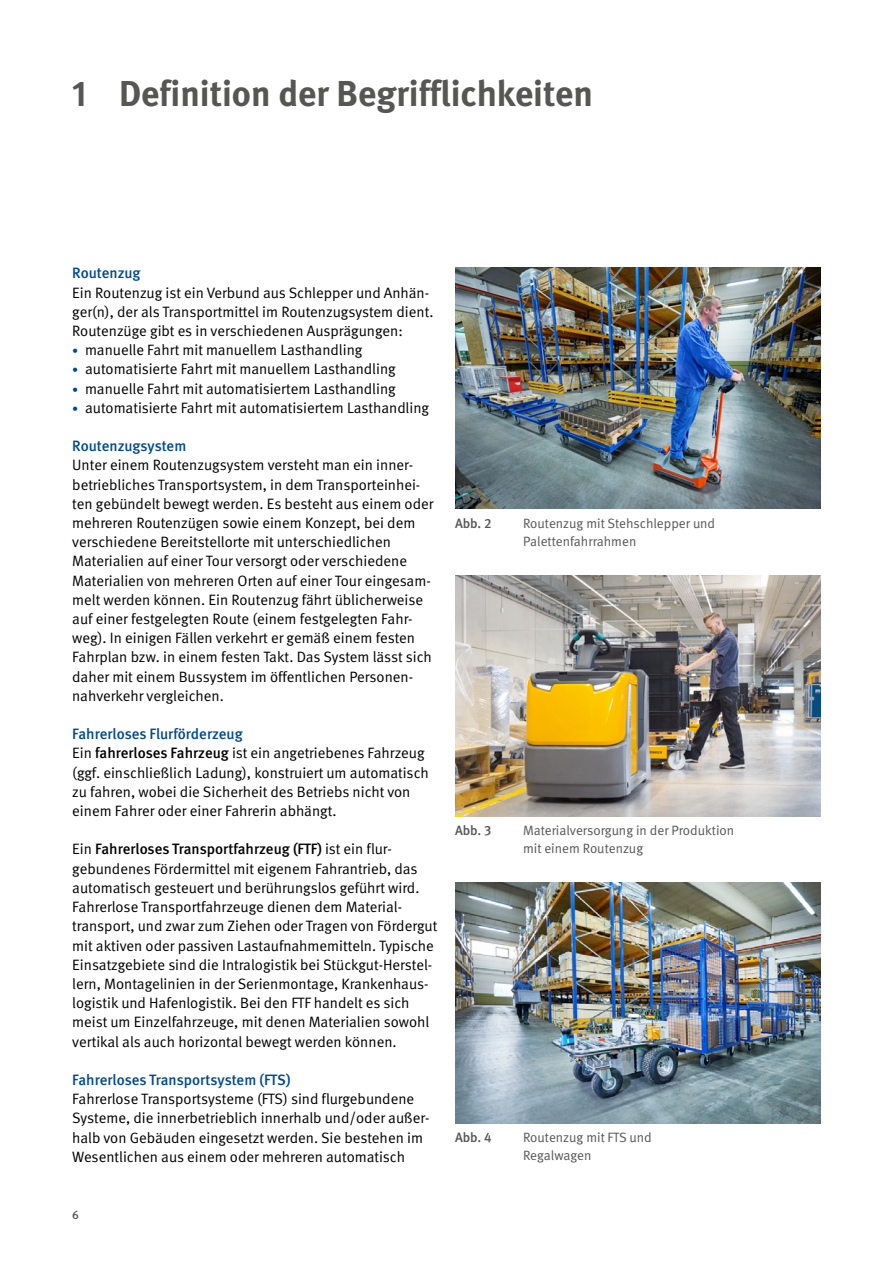
<style>
.page{position:relative;width:893px;height:1263px;background:#fff}
.page>*{position:absolute;margin:0;border:0;box-sizing:border-box;transform-origin:0 0}
.Überschriften_H1{font:700 36px "DGUV Meta";color:#565655}
.Fließtext_FT_ohne_Abstände_HD{font:15px/19.2px "DGUV Meta";color:#000}
.Fließtext_FT_Abstand_vor{font:15px/19.2px "DGUV Meta";color:#000}
.Fließtext_FT_Abstand_nach{font:15px/19.2px "DGUV Meta";color:#000}
.Überschriften_H2_wie_H4_Zwischenüberschr{font:500 15px "DGUV Meta";color:#004893}
.t1{font:13.5px/18px "DGUV Meta";color:#565655}
.t2{font:500 13.5px "DGUV Meta";letter-spacing:-.005em;color:#565655}
.t3{font:500 12px "DGUV Meta";color:#565655}
.s1{font-size:12px;color:#004893}
.s2{font-weight:500}
</style>
<div class="page">
<img style="left:455px;top:268px;width:366px;height:241px">
<img style="left:455px;top:575px;width:366px;height:241px">
<img style="left:455px;top:882px;width:366px;height:241px">
<h1 class="Überschriften_H1" style="left:72px;top:72px;width:522px">1 Definition der Begrifflichkeiten</h1>
<h2 class="Überschriften_H2_wie_H4_Zwischenüberschr" style="left:72px;top:264px;width:70px">Routenzug</h2>
<p class="Fließtext_FT_ohne_Abstände_HD" style="left:72px;top:283px;width:363px">Ein Routenzug ist ein Verbund aus Schlepper und Anhän&shy;ger(n), der als Transportmittel im Routenzugsystem dient.<br>Routenzüge gibt es in verschiedenen Ausprägungen:</p>
<p class="Fließtext_FT_ohne_Abstände_HD" style="left:72px;top:341px;width:292px"><span class="s1">•</span> manuelle Fahrt mit manuellem Lasthandling</p>
<p class="Fließtext_FT_ohne_Abstände_HD" style="left:72px;top:360px;width:325px"><span class="s1">•</span> automatisierte Fahrt mit manuellem Lasthandling</p>
<p class="Fließtext_FT_ohne_Abstände_HD" style="left:72px;top:379px;width:325px"><span class="s1">•</span> manuelle Fahrt mit automatisiertem Lasthandling</p>
<p class="Fließtext_FT_ohne_Abstände_HD" style="left:72px;top:398px;width:358px"><span class="s1">•</span> automatisierte Fahrt mit automatisiertem Lasthandling</p>
<h2 class="Überschriften_H2_wie_H4_Zwischenüberschr" style="left:72px;top:437px;width:116px">Routenzugsystem</h2>
<p class="Fließtext_FT_ohne_Abstände_HD" style="left:72px;top:456px;width:363px">Unter einem Routenzugsystem versteht man ein inner&shy;betriebliches Transportsystem, in dem Transporteinhei&shy;ten gebündelt bewegt werden. Es besteht aus einem oder mehreren Routenzügen sowie einem Konzept, bei dem verschiedene Bereitstellorte mit unterschiedlichen Materialien auf einer Tour versorgt oder verschiedene Materialien von mehreren Orten auf einer Tour eingesam&shy;melt werden können. Ein Routenzug fährt üblicherweise auf einer festgelegten Route (einem festgelegten Fahr&shy;weg). In einigen Fällen verkehrt er gemäß einem festen Fahrplan bzw. in einem festen Takt. Das System lässt sich daher mit einem Bussystem im öffentlichen Personen&shy;nahverkehr vergleichen.</p>
<h2 class="Überschriften_H2_wie_H4_Zwischenüberschr" style="left:72px;top:725px;width:172px">Fahrerloses Flurförderzeug</h2>
<p class="Fließtext_FT_Abstand_nach" style="left:72px;top:744px;width:358px">Ein <span class="s2">fahrerloses Fahrzeug</span> ist ein angetriebenes Fahrzeug (ggf. einschließlich Ladung), konstruiert um automatisch zu fahren, wobei die Sicherheit des Betriebs nicht von einem Fahrer oder einer Fahrerin abhängt.</p>
<p class="Fließtext_FT_Abstand_vor" style="left:72px;top:840px;width:367px">Ein <span class="s2">Fahrerloses Transportfahrzeug (FTF)</span> ist ein flur&shy;gebundenes Fördermittel mit eigenem Fahrantrieb, das automatisch gesteuert und berührungslos geführt wird.<br>Fahrerlose Transportfahrzeuge dienen dem Material&shy;transport, und zwar zum Ziehen oder Tragen von Fördergut mit aktiven oder passiven Lastaufnahmemitteln. Typische Einsatzgebiete sind die Intralogistik bei Stückgut-Herstel&shy;lern, Montagelinien in der Serienmontage, Krankenhaus&shy;logistik und Hafenlogistik. Bei den FTF handelt es sich meist um Einzelfahrzeuge, mit denen Materialien sowohl vertikal als auch horizontal bewegt werden können.</p>
<h2 class="Überschriften_H2_wie_H4_Zwischenüberschr" style="left:72px;top:1071px;width:220px">Fahrerloses Transportsystem (FTS)</h2>
<p class="Fließtext_FT_ohne_Abstände_HD" style="left:72px;top:1090px;width:359px">Fahrerlose Transportsysteme (FTS) sind flurgebundene Systeme, die innerbetrieblich innerhalb und/oder außer&shy;halb von Gebäuden eingesetzt werden. Sie bestehen im Wesentlichen aus einem oder mehreren automatisch</p>
<p class="t2" style="left:455px;top:515px;width:38px">Abb. 2</p>
<p class="t1" style="left:523px;top:514px;width:194px">Routenzug mit Stehschlepper und<br>Palettenfahrrahmen</p>
<p class="t2" style="left:455px;top:822px;width:38px">Abb. 3</p>
<p class="t1" style="left:523px;top:821px;width:213px">Materialversorgung in der Produktion mit einem Routenzug</p>
<p class="t2" style="left:455px;top:1130px;width:38px">Abb. 4</p>
<p class="t1" style="left:523px;top:1129px;width:130px">Routenzug mit FTS und<br>Regalwagen</p>
<p class="t3" style="left:72px;top:1208px;width:8px">6</p>
</div>
